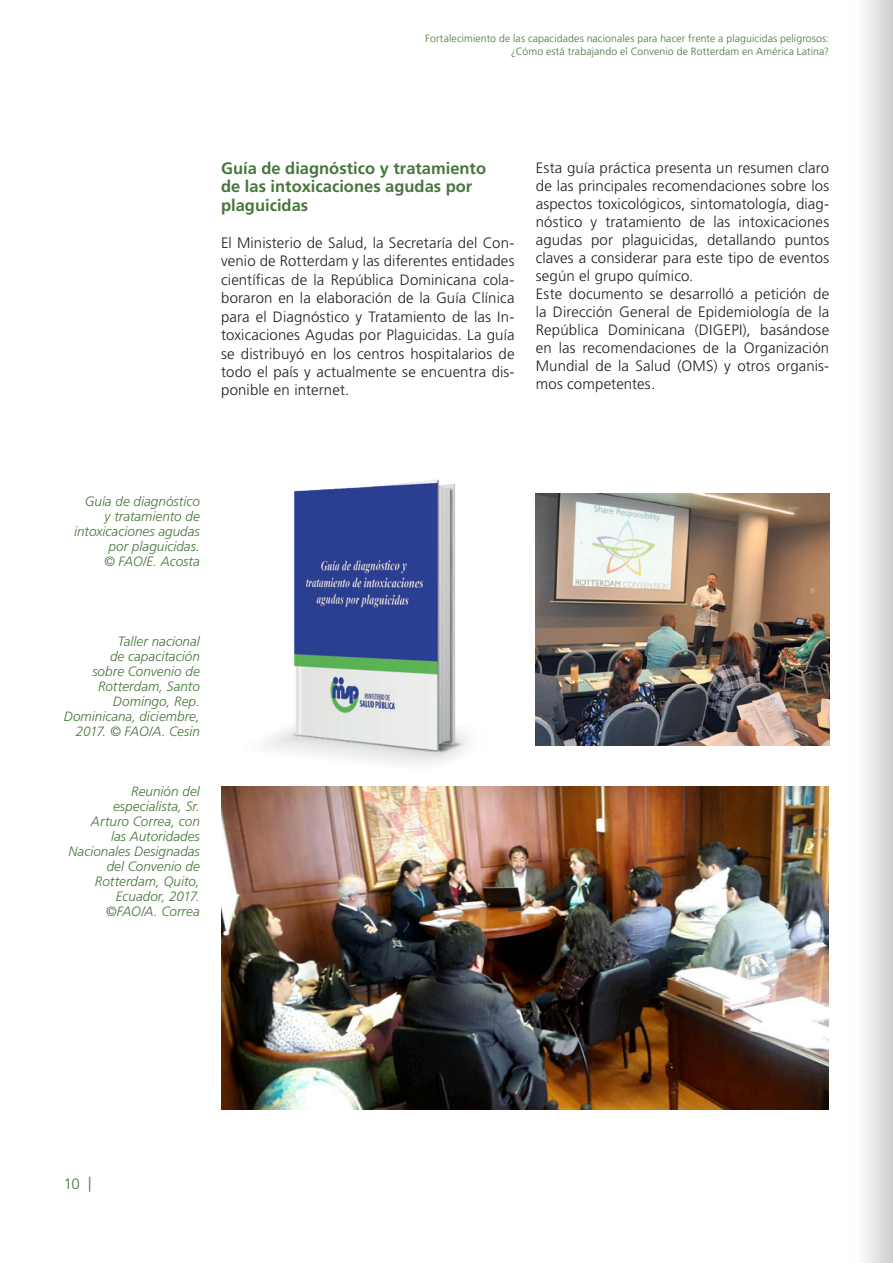
<style>
.page{position:relative;width:893px;height:1263px;background:#fff}
.page>*{position:absolute;margin:0;border:0;box-sizing:border-box;transform-origin:0 0}
.t1{font:700 16.5px/18.5px "Frutiger LT Std";color:#46763b}
.t2{font:300 15px/18px "Frutiger LT Std";letter-spacing:.005em;color:#231f20;text-align:justify}
.t3{font:300 15px "Frutiger LT Std";color:#46763b}
.didascalie{font:italic 300 13.5px/15px "Frutiger LT Std";color:#46763b;text-align:right}
.t4{font:300 10.5px/13.5px "Frutiger LT Std";letter-spacing:.01em;color:#46763b;text-align:right}
</style>
<div class="page">
<img style="left:221px;top:787px;width:607px;height:323px">
<img style="left:265px;top:479px;width:204px;height:287px">
<img style="left:536px;top:493px;width:293px;height:252px">
<div style="left:850px;top:0;width:43px;height:1263px;background:linear-gradient(to right,#fff,#cfd0d2)"></div>
<p class="t4" style="left:425px;top:32px;width:405px">Fortalecimiento de las capacidades nacionales para hacer frente a plaguicidas peligrosos: ¿Cómo está trabajando el Convenio de Rotterdam en América Latina?</p>
<p class="t1" style="left:221px;top:159px;width:266px">Guía de diagnóstico y tratamiento de las intoxicaciones agudas por plaguicidas</p>
<p class="t2" style="left:221px;top:234px;width:295px;line-height:18.5px">El Ministerio de Salud, la Secretaría del Con&shy;venio de Rotterdam y las diferentes entidades científicas de la República Dominicana cola&shy;boraron en la elaboración de la Guía Clínica para el Diagnóstico y Tratamiento de las In&shy;toxicaciones Agudas por Plaguicidas. La guía se distribuyó en los centros hospitalarios de todo el país y actualmente se encuentra dis&shy;ponible en internet.</p>
<p class="t2" style="left:536px;top:159px;width:295px">Esta guía práctica presenta un resumen claro de las principales recomendaciones sobre los aspectos toxicológicos, sintomatología, diag&shy;nóstico y tratamiento de las intoxicaciones agudas por plaguicidas, detallando puntos claves a considerar para este tipo de eventos según el grupo químico.</p>
<p class="t2" style="left:536px;top:285px;width:295px">Este documento se desarrolló a petición de la Dirección General de Epidemiología de la República Dominicana (DIGEPI), basándose en las recomendaciones de la Organización Mundial de la Salud (OMS) y otros organis&shy;mos competentes.</p>
<p class="didascalie" style="left:74px;top:493px;width:127px">Guía de diagnóstico<br>y tratamiento de intoxicaciones agudas por plaguicidas.</p>
<p class="didascalie" style="left:104px;top:553px;width:97px">© FAO/E. Acosta</p>
<p class="didascalie" style="left:64px;top:634px;width:138px">Taller nacional<br>de capacitación<br>sobre Convenio de<br>Rotterdam, Santo<br>Domingo, Rep.<br>Dominicana, diciembre,<br>2017. © FAO/A. Cesin</p>
<p class="didascalie" style="left:68px;top:784px;width:133px">Reunión del especialista, Sr.<br>Arturo Correa, con<br>las Autoridades<br>Nacionales Designadas del Convenio de<br>Rotterdam, Quito,<br>Ecuador, 2017.</p>
<p class="didascalie" style="left:106px;top:904px;width:96px">©FAO/A. Correa</p>
<p class="t3" style="left:64px;top:1175px;width:29px">10 |</p>
</div>
